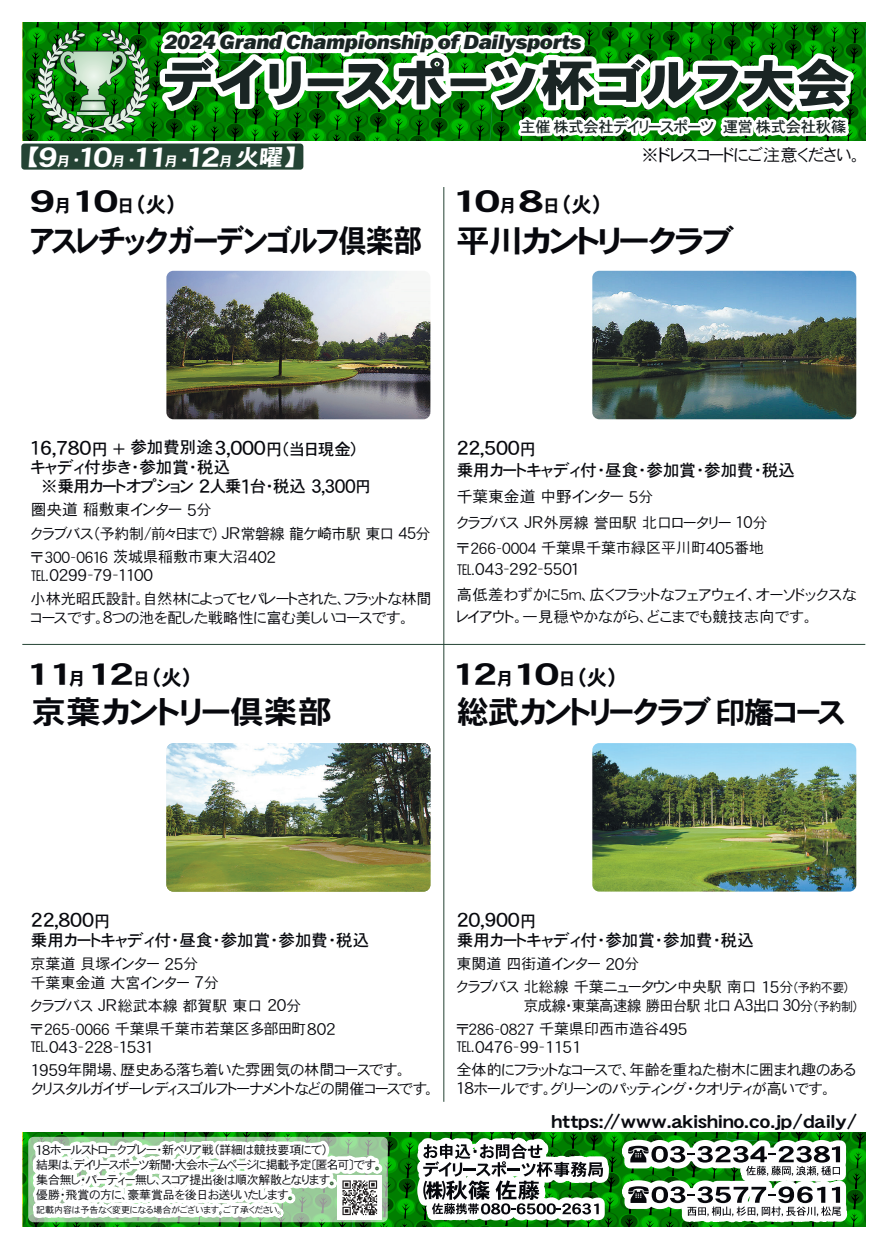
<style>
.page{position:relative;width:888px;height:1260px;background:#fff}
.page>*{position:absolute;margin:0;border:0;box-sizing:border-box;transform-origin:0 0}
.t1{font:50.25px "DFHS Gothic W9 WING RKSJ H";letter-spacing:.035em;color:#1a2524;scale:1.08 1}
.t2{font:31.5px "DFHS Gothic W7 WING RKSJ H";letter-spacing:-.03em;color:#07080d;scale:.9 1}
.t3{font:31.5px "DFHS Gothic W7 WING RKSJ H";letter-spacing:-.03em;color:#07080d}
.t4{font:31.5px "DFHS Gothic W7 WING RKSJ H";letter-spacing:-.03em;color:#07080d;scale:1.1 1}
.t5{font:31.5px "DFHS Gothic W7 WING RKSJ H";color:#07080d;scale:1.1 1}
.t6{font:30px "DFHS Gothic W7 WING RKSJ H";letter-spacing:-.025em;color:#07080d;scale:1.4 1}
.t7{font:30px "DFHS Gothic W7 WING RKSJ H";letter-spacing:-.025em;color:#07080d;scale:1.5 1}
.t8{font:27px "DFHS Gothic W7 WING RKSJ H";color:#fff;scale:1.25 1}
.t9{font:italic 800 21px "Franklin Gothic";letter-spacing:-.02em;color:#1a2524;scale:1.08 1}
.t10{font:19.5px "DFHS Gothic W5 WING RKSJ H";color:#07080d;scale:1.1 1}
.t11{font:18px "DFHS Gothic W7 WING RKSJ H";letter-spacing:.025em;color:#080a0f;scale:1.1 1}
.t12{font:17.25px "DFHS Gothic W3 WING RKSJ H";color:#07080d}
.t13{font:16.5px/18.8px "DFHS Gothic W5 WING RKSJ H";color:#07080d}
.t14{font:16.5px "DFHS Gothic W3 WING RKSJ H";letter-spacing:.005em;color:#07080d;scale:1.05 1}
.t15{font:15.75px "DFHS Gothic W3 WING RKSJ H";color:#07080d}
.t16{font:15px/18.6px "DFHS Gothic W3 WING RKSJ H";color:#07080d}
.t17{font:15px/21.3px "DFHS Gothic W3 WING RKSJ H";letter-spacing:.025em;color:#07080d}
.t18{font:15px/23.2px "DFHS Gothic W3 WING RKSJ H";letter-spacing:-.02em;color:#07080d}
.t19{font:15px/23.1px "DFHS Gothic W3 WING RKSJ H";letter-spacing:-.03em;color:#07080d;scale:.96 1}
.t20{font:15px "DFHS Gothic W5 WING RKSJ H";letter-spacing:-.015em;color:#1a2524}
.t21{font:12px/14.9px "DFHS Gothic W3 WING RKSJ H";letter-spacing:-.015em;color:#07080d}
.t22{font:9px "DFHS Gothic W3 WING RKSJ H";color:#080a0f}
.s1{font-size:22.5px}
.s2{font-size:13.5px}
.s3{font-size:16.5px}
.s4{font-size:18px}
.s5{font-size:21px}
.s6{font-size:19.5px}
.s7{font-size:18.75px}
.s8{font-size:20.25px}
.s9{font-size:15.75px}
.s10{font-size:15px}
.s11{font-size:30px}
.s12{font-size:30.75px}
.s13{font-size:14.25px}
.s14{font-size:12.75px}
</style>
<div class="page">
<img style="left:592px;top:271px;width:264px;height:148px">
<img style="left:166px;top:271px;width:264px;height:148px">
<img style="left:592px;top:743px;width:264px;height:149px">
<img style="left:166px;top:743px;width:264px;height:149px">
<div style="left:21px;top:144px;width:282px;height:26px;background:#244334;border-radius:3px"></div>
<svg style="left:22px;top:1044px;width:842px;height:183px"></svg>
<svg style="left:38px;top:22px;width:828px;height:126px"></svg>
<hr style="left:22px;top:644px;width:843px;height:1px;background:#244334">
<hr style="left:444px;top:187px;width:1px;height:915px;background:#244334">
<h3 class="t9" style="left:165px;top:29px;width:388px">2024 Grand Championship of Dailysports</h3>
<h1 class="t1" style="left:164px;top:58px;width:636px">デイリースポーツ杯ゴルフ大会</h1>
<p class="t20" style="left:520px;top:119px;width:328px">主催株式会社デイリースポーツ運営株式会社秋篠</p>
<h3 class="t8" style="left:26px;top:144px;width:220px"><span class="s1">【</span>9<span class="s2">月</span><span class="s3">・</span>10<span class="s2">月</span><span class="s3">・</span>11<span class="s2">月</span><span class="s3">・</span>12<span class="s2">月</span><span class="s1">火曜】</span></h3>
<p class="t12" style="left:641px;top:146px;width:220px">※ドレスコードにご注意ください。</p>
<h3 class="t7" style="left:30px;top:186px;width:100px">9<span class="s4">月</span>10<span class="s4">日</span><span class="s5">（火）</span></h3>
<h3 class="t7" style="left:450px;top:186px;width:103px">10<span class="s4">月</span>8<span class="s4">日</span><span class="s5">（火）</span></h3>
<h2 class="t2" style="left:31px;top:225px;width:436px">アスレチックガーデンゴルフ倶楽部</h2>
<h2 class="t4" style="left:456px;top:225px;width:255px">平川カントリークラブ</h2>
<p class="t13" style="left:29px;top:439px;width:331px"><span class="s6">16,780</span>円 ＋ 参加費別途<span class="s6">3,000</span>円（当日現金）キャディ付歩き・参加賞・税込</p>
<p class="t13" style="left:41px;top:477px;width:331px">※乗用カートオプション <span class="s7">2</span>人乗<span class="s8">1</span>台・税込 <span class="s7">3,300</span><span class="s9">円</span></p>
<p class="t15" style="left:31px;top:502px;width:182px">圏央道 稲敷東インター <span class="s3">5</span><span class="s10">分</span></p>
<p class="t18" style="left:30px;top:522px;width:402px">クラブバス（予約制/前々日まで） <span class="s3">JR</span>常磐線 龍ケ崎市駅 東口 <span class="s3">45</span>分〒<span class="s9">300-0616</span> 茨城県稲敷市東大沼<span class="s3">402</span></p>
<p class="t14" style="left:31px;top:567px;width:118px"><span class="s10">℡.</span>0299-79-1100</p>
<p class="t16" style="left:31px;top:589px;width:403px">小林光昭氏設計。自然林によってセパレートされた、フラットな林間コースです。<span class="s3">8</span>つの池を配した戦略性に富む美しいコースです。</p>
<h3 class="t6" style="left:25px;top:659px;width:121px">11<span class="s4">月</span>12<span class="s4">日</span><span class="s5">（火）</span></h3>
<h2 class="t5" style="left:32px;top:696px;width:274px">京葉カントリー倶楽部</h2>
<h3 class="t10" style="left:457px;top:438px;width:74px">22,500<span class="s3">円</span></h3>
<p class="t13" style="left:457px;top:461px;width:340px">乗用カートキャディ付・昼食・参加賞・参加費・税込</p>
<p class="t15" style="left:457px;top:488px;width:198px">千葉東金道 中野インター <span class="s3">5</span><span class="s10">分</span></p>
<p class="t16" style="left:456px;top:509px;width:313px;line-height:25.8px">クラブバス <span class="s3">JR</span>外房線 誉田駅 北口ロータリー <span class="s3">10</span>分〒<span class="s9">266-0004</span> 千葉県千葉市緑区平川町<span class="s3">405</span>番地</p>
<p class="t14" style="left:457px;top:561px;width:118px"><span class="s10">℡.</span>043-292-5501</p>
<p class="t17" style="left:457px;top:584px;width:401px">高低差わずかに5m、広くフラットなフェアウェイ、オーソドックスなレイアウト。一見穏やかながら、どこまでも競技志向です。</p>
<h3 class="t6" style="left:451px;top:659px;width:121px">12<span class="s4">月</span>10<span class="s4">日</span><span class="s5">（火）</span></h3>
<h2 class="t3" style="left:457px;top:696px;width:390px">総武カントリークラブ<span class="s11">印旛</span><span class="s12">コース</span></h2>
<h3 class="t10" style="left:31px;top:911px;width:74px">22,800<span class="s3">円</span></h3>
<p class="t13" style="left:31px;top:931px;width:340px">乗用カートキャディ付・昼食・参加賞・参加費・税込</p>
<p class="t16" style="left:31px;top:954px;width:190px">京葉道 貝塚インター <span class="s3">25</span>分<br>千葉東金道 大宮インター <span class="s3">7</span>分</p>
<p class="t16" style="left:29px;top:994px;width:308px;line-height:23.1px">クラブバス <span class="s3">JR</span>総武本線 都賀駅 東口 <span class="s3">20</span>分〒<span class="s9">265-0066</span> 千葉県千葉市若葉区多部田町<span class="s3">802</span></p>
<p class="t14" style="left:31px;top:1039px;width:118px"><span class="s10">℡.</span>043-228-1531</p>
<p class="t16" style="left:30px;top:1061px;width:405px"><span class="s3">1959</span>年開場、歴史ある落ち着いた雰囲気の林間コースです。<br>クリスタルガイザーレディスゴルフトーナメントなどの開催コースです。</p>
<p class="t21" style="left:35px;top:1143px;width:348px"><span class="s2">18</span>ホールストロークプレー・新ペリア戦（詳細は競技要項にて）<br>結果は、デイリースポーツ新聞・大会ホームページに掲載予定〔匿名可〕です。集合無し・パーティー無し、スコア提出後は順次解散となります。<br>優勝・飛賞の方に、豪華賞品を後日お送りいたします。</p>
<p class="t22" style="left:36px;top:1206px;width:247px">記載内容は予告なく変更になる場合がございます。ご了承ください。</p>
<h3 class="t10" style="left:457px;top:911px;width:74px">20,900<span class="s3">円</span></h3>
<p class="t13" style="left:457px;top:931px;width:299px">乗用カートキャディ付・参加賞・参加費・税込</p>
<p class="t16" style="left:457px;top:952px;width:395px;line-height:23.1px">東関道 四街道インター <span class="s3">20</span>分<br>クラブバス 北総線 千葉ニュータウン中央駅 南口 <span class="s3">15</span><span class="s13">分</span><span class="s14">（予約不要）</span></p>
<p class="t19" style="left:455px;top:994px;width:422px;text-indent:69px">京成線・東葉高速線 勝田台駅北口 <span class="s3">A3</span>出口 <span class="s3">30</span><span class="s13">分</span><span class="s14">（予約制）</span>〒<span class="s9">286-0827</span> 千葉県印西市造谷<span class="s3">495</span></p>
<p class="t14" style="left:457px;top:1038px;width:120px"><span class="s10">℡.</span>0476-99-1151</p>
<p class="t16" style="left:455px;top:1061px;width:402px">全体的にフラットなコースで、年齢を重ねた樹木に囲まれ趣のある<br><span class="s3">18</span>ホールです。グリーンのパッティング・クオリティが高いです。</p>
<p class="t11" style="left:552px;top:1112px;width:279px">https://www.akishino.co.jp/daily/</p>
</div>
